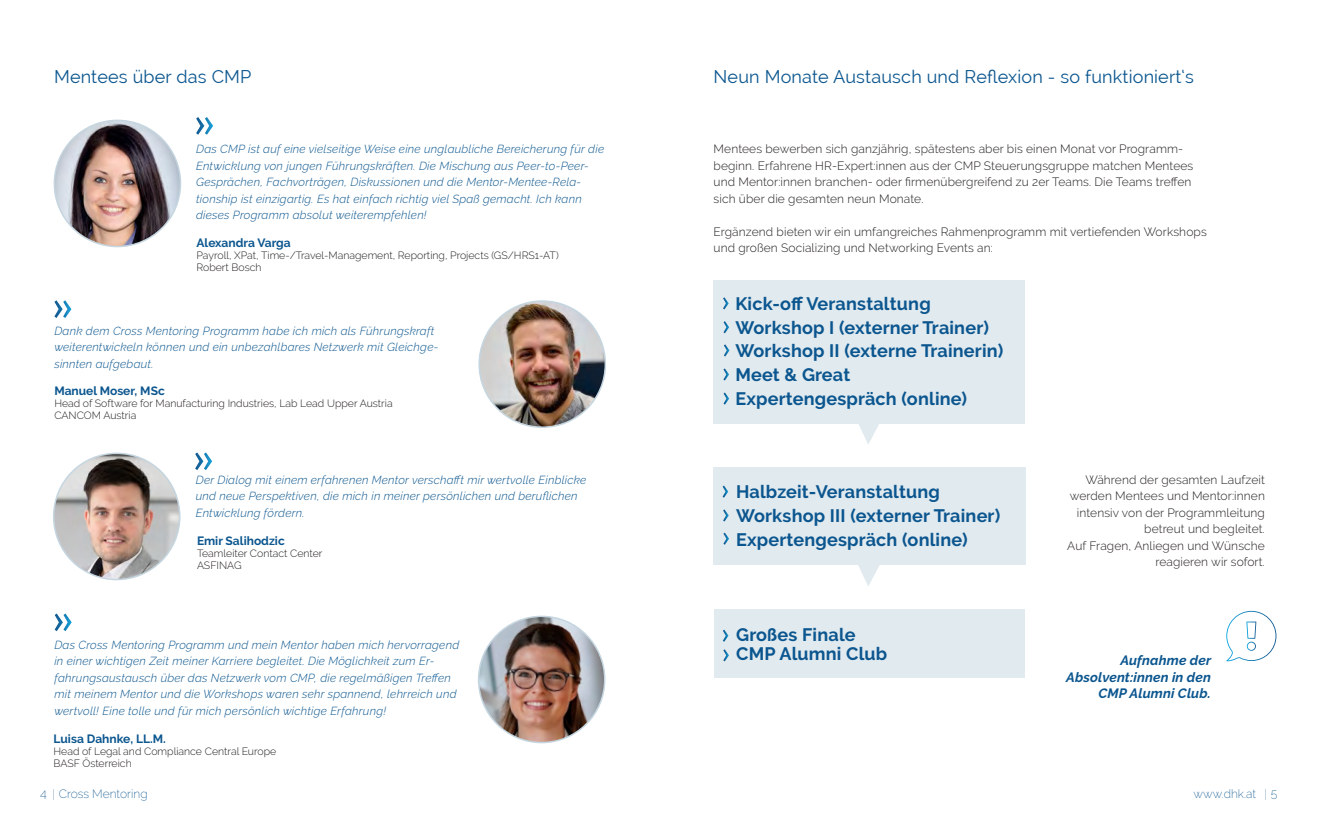
<style>
.page{position:relative;width:1319px;height:830px;background:#fff}
.page>*{position:absolute;margin:0;border:0;box-sizing:border-box;transform-origin:0 0}
.t1{font:700 18px/23.7px "Raleway";letter-spacing:.01em;color:#0b568f}
.t2{font:18px "Raleway";letter-spacing:.01em;color:#0b568f}
.t3{font:italic 700 13.5px/16.5px "Raleway";letter-spacing:.01em;color:#0b568f;text-align:right}
.t4{font:300 12px/16.5px "Raleway";letter-spacing:.01em;color:#231f20}
.t5{font:700 12px "Raleway";color:#0b568f}
.t6{font:200 12px "Raleway";color:#0b568f}
.t7{font:italic 300 11.7px/16.5px "Raleway";letter-spacing:.02em;color:#0b568f}
.t8{font:300 10.5px/12px "Raleway";color:#231f20}
</style>
<div class="page">
<svg style="left:196px;top:117px;width:17px;height:18px"></svg>
<svg style="left:54px;top:300px;width:17px;height:18px"></svg>
<img style="left:54px;top:122px;width:126px;height:124px">
<img style="left:478px;top:616px;width:126px;height:126px;border-radius:63px">
<svg style="left:195px;top:452px;width:17px;height:18px"></svg>
<img style="left:54px;top:453px;width:126px;height:126px;border-radius:63px">
<img style="left:479px;top:301px;width:126px;height:126px;border-radius:63px">
<svg style="left:55px;top:613px;width:17px;height:18px"></svg>
<svg style="left:1226px;top:610px;width:50px;height:51px"></svg>
<div style="left:713px;top:279px;width:311px;height:144px;background:#e1eaef"></div>
<svg style="left:852px;top:423px;width:34px;height:21px"></svg>
<svg style="left:723px;top:297px;width:5px;height:12px"></svg>
<svg style="left:723px;top:321px;width:6px;height:12px"></svg>
<svg style="left:724px;top:344px;width:5px;height:12px"></svg>
<svg style="left:723px;top:368px;width:6px;height:12px"></svg>
<svg style="left:723px;top:392px;width:6px;height:12px"></svg>
<div style="left:713px;top:609px;width:311px;height:68px;background:#e1eaef"></div>
<svg style="left:723px;top:629px;width:5px;height:12px"></svg>
<svg style="left:723px;top:649px;width:6px;height:12px"></svg>
<div style="left:713px;top:467px;width:312px;height:97px;background:#e1eaef"></div>
<svg style="left:722px;top:485px;width:6px;height:12px"></svg>
<svg style="left:723px;top:509px;width:5px;height:12px"></svg>
<svg style="left:723px;top:532px;width:6px;height:12px"></svg>
<svg style="left:852px;top:564px;width:34px;height:22px"></svg>
<h1 class="t2" style="left:54px;top:66px;width:199px">Mentees über das CMP</h1>
<p class="t7" style="left:196px;top:141px;width:409px">Das CMP ist auf eine vielseitige Weise eine unglaubliche Bereicherung für die Entwicklung von jungen Führungskräften. Die Mischung aus Peer-to-Peer-Gesprächen, Fachvorträgen, Diskussionen und die Mentor-Mentee-Rela&shy;tionship ist einzigartig. Es hat einfach richtig viel Spaß gemacht. Ich kann dieses Programm absolut weiterempfehlen!</p>
<p class="t5" style="left:196px;top:236px;width:96px">Alexandra Varga</p>
<p class="t8" style="left:196px;top:249px;width:363px">Payroll, XPat, Time-/Travel-Management, Reporting, Projects (GS/HRS1-AT)<br>Robert Bosch</p>
<p class="t7" style="left:54px;top:322px;width:385px">Dank dem Cross Mentoring Programm habe ich mich als Führungskraft weiterentwickeln können und ein unbezahlbares Netzwerk mit Gleichge&shy;sinnten aufgebaut.</p>
<p class="t5" style="left:54px;top:383px;width:112px">Manuel Moser, MSc</p>
<p class="t8" style="left:54px;top:396px;width:340px">Head of Software for Manufacturing Industries, Lab Lead Upper Austria<br>CANCOM Austria</p>
<p class="t7" style="left:196px;top:471px;width:392px">Der Dialog mit einem erfahrenen Mentor verschafft mir wertvolle Einblicke und neue Perspektiven, die mich in meiner persönlichen und beruflichen<br>Entwicklung fördern.</p>
<p class="t5" style="left:197px;top:533px;width:89px">Emir Salihodzic</p>
<p class="t8" style="left:197px;top:546px;width:127px">Teamleiter Contact Center<br>ASFINAG</p>
<p class="t7" style="left:54px;top:636px;width:406px">Das Cross Mentoring Programm und mein Mentor haben mich hervorragend in einer wichtigen Zeit meiner Karriere begleitet. Die Möglichkeit zum Er&shy;fahrungsaustausch über das Netzwerk vom CMP, die regelmäßigen Treffen mit meinem Mentor und die Workshops waren sehr spannend, lehrreich und wertvoll! Eine tolle und für mich persönlich wichtige Erfahrung!</p>
<p class="t5" style="left:54px;top:731px;width:114px">Luisa Dahnke, LL.M.</p>
<p class="t8" style="left:54px;top:744px;width:224px">Head of Legal and Compliance Central Europe<br>BASF Österreich</p>
<h1 class="t2" style="left:713px;top:66px;width:482px">Neun Monate Austausch und Reflexion - so funktioniert‘s</h1>
<p class="t4" style="left:713px;top:140px;width:481px">➢Mentees bewerben sich ganzjährig, spätestens aber bis einen Monat vor Programm&shy;beginn. Erfahrene HR-Expert:innen aus der CMP Steuerungsgruppe matchen Mentees und Mentor:innen branchen- oder firmenübergreifend zu 2er Teams. ➢Die Teams treffen sich über die gesamten neun Monate.</p>
<p class="t4" style="left:713px;top:223px;width:494px">Ergänzend bieten wir ein umfangreiches Rahmenprogramm mit vertiefenden Workshops und großen Socializing und Networking Events an:</p>
<h1 class="t1" style="left:735px;top:291px;width:269px">Kick-off Veranstaltung<br>Workshop I (externer Trainer)<br>Workshop II (externe Trainerin)<br>Meet &amp; Great<br>Expertengespräch (online)</h1>
<h1 class="t1" style="left:736px;top:479px;width:266px">Halbzeit-Veranstaltung<br>Workshop III (externer Trainer)<br>Expertengespräch (online)</h1>
<h1 class="t1" style="left:736px;top:624px;width:152px;line-height:19.5px">Großes Finale<br>CMP Alumni Club</h1>
<p class="t4" style="left:1067px;top:470px;width:199px;text-align:right">Während der gesamten Laufzeit werden Mentees und Mentor:innen intensiv von der Programmleitung betreut und begleitet.<br>Auf Fragen, Anliegen und Wünsche reagieren wir sofort.</p>
<p class="t3" style="left:1066px;top:652px;width:146px">Aufnahme der<br>Absolvent:innen in den<br>CMP Alumni Club.</p>
<p class="t6" style="left:40px;top:786px;width:109px">4 Cross Mentoring</p>
<p class="t6" style="left:1193px;top:786px;width:85px">www.dhk.at 5</p>
</div>
